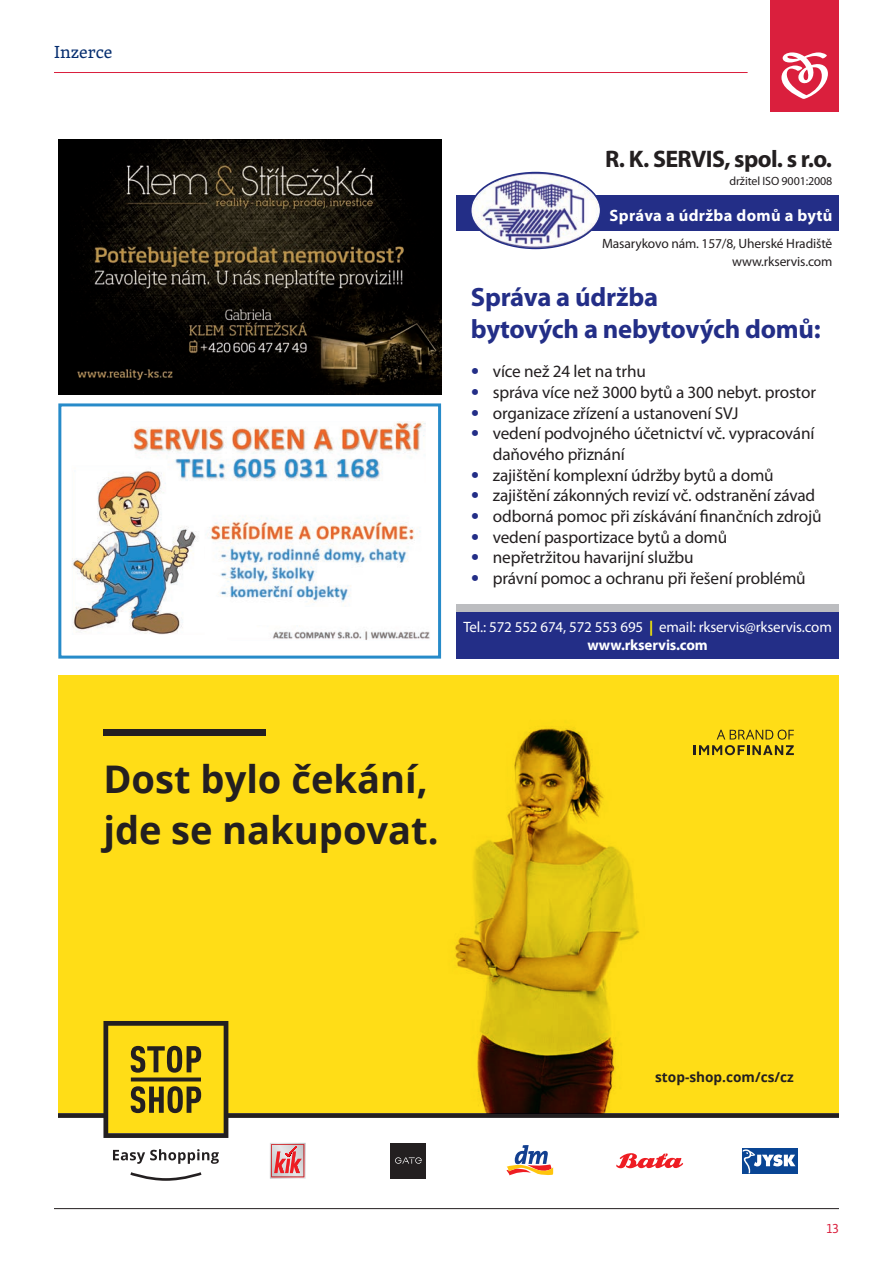
<style>
.page{position:relative;width:893px;height:1263px;background:#fff}
.page>*{position:absolute;margin:0;border:0;box-sizing:border-box;transform-origin:0 0}
.t1{font:700 38.1px/51.8px "Open Sans";color:#231f20}
.Zakladni_text{font:700 26.7px/32px "Myriad Pro";letter-spacing:-.01em;color:#232e87}
.Zakladni_text-2{font:700 24px "Myriad Pro";letter-spacing:-.025em;color:#231f20}
.Název_strany{font:18px "Skolar Latin";color:#052d6f}
.Zakladni_text-3{font:17.25px/20.7px "Myriad Pro";letter-spacing:-.01em;color:#231f20}
.Zakladni_text-4{font:700 16.5px "Myriad Pro";letter-spacing:.02em;color:#fff}
.Zakladni_text-5{font:15px "Myriad Pro";letter-spacing:-.01em;color:#fff}
.Zakladni_text-6{font:700 15px "Myriad Pro";letter-spacing:-.01em;color:#fff}
.t2{font:700 13.65px "Open Sans";color:#231f20}
.Zakladni_text-7{font:13.5px "Myriad Pro";letter-spacing:-.01em;color:#231f20}
.t3{font:13.5px "Skolar Sans Latn";color:#da1f3d}
.Zakladni_text-8{font:12px "Myriad Pro";letter-spacing:-.01em;color:#231f20}
.s1{font-family:"Frutiger CE";font-weight:300;color:#232e87}
.s2{font-weight:700;color:#fff101}
</style>
<div class="page">
<hr style="left:54px;top:72px;width:694px;height:1px;background:#da1f3d">
<div style="left:770px;top:0;width:69px;height:111px;background:#da1f3d"></div>
<hr style="left:54px;top:1208px;width:785px;height:1px;background:#231f20">
<svg style="left:781px;top:52px;width:47px;height:47px"></svg>
<div style="left:58px;top:676px;width:781px;height:437px;background:#ffdd17"></div>
<div style="left:58px;top:1113px;width:781px;height:5px;background:#231f20"></div>
<img style="left:454px;top:727px;width:185px;height:386px">
<svg style="left:103px;top:1021px;width:125px;height:160px"></svg>
<div style="left:103px;top:730px;width:163px;height:6px;background:#231f20"></div>
<svg style="left:694px;top:730px;width:100px;height:25px"></svg>
<svg style="left:506px;top:1145px;width:48px;height:31px"></svg>
<svg style="left:270px;top:1143px;width:36px;height:35px"></svg>
<svg style="left:616px;top:1153px;width:67px;height:15px"></svg>
<div style="left:390px;top:1143px;width:36px;height:35px;background:#231f20"></div>
<svg style="left:395px;top:1157px;width:27px;height:7px"></svg>
<div style="left:743px;top:1148px;width:55px;height:25px;background:#094594"></div>
<svg style="left:743px;top:1149px;width:52px;height:24px"></svg>
<div style="left:58px;top:403px;width:383px;height:256px;border:3px solid #278bc9"></div>
<img style="left:72px;top:472px;width:126px;height:163px">
<img style="left:131px;top:421px;width:295px;height:61px">
<img style="left:208px;top:517px;width:213px;height:86px">
<img style="left:272px;top:631px;width:158px;height:9px">
<img style="left:58px;top:140px;width:383px;height:255px">
<div style="left:456px;top:604px;width:383px;height:18px;background:#bcbdc0"></div>
<div style="left:456px;top:196px;width:383px;height:35px;background:#232e87"></div>
<img style="left:471px;top:173px;width:130px;height:75px">
<div style="left:470px;top:172px;width:131px;height:77px;border:2px solid #232e87;border-radius:50%"></div>
<div style="left:456px;top:612px;width:383px;height:47px;background:#232e87"></div>
<p class="Název_strany" style="left:54px;top:38px;width:60px">Inzerce</p>
<p class="Zakladni_text-2" style="left:605px;top:144px;width:228px">R. K. SERVIS, spol. s r.o.</p>
<p class="Zakladni_text-8" style="left:729px;top:174px;width:104px">držitel ISO 9001:2008</p>
<p class="Zakladni_text-4" style="left:610px;top:205px;width:224px">Správa a údržba domů a bytů</p>
<p class="Zakladni_text-7" style="left:602px;top:235px;width:232px">Masarykovo nám. 157/8, Uherské Hradiště</p>
<p class="Zakladni_text-7" style="left:732px;top:253px;width:102px">www.rkservis.com</p>
<p class="Zakladni_text" style="left:471px;top:280px;width:351px">Správa a údržba<br>bytových a nebytových domů:</p>
<p class="Zakladni_text-3" style="left:471px;top:361px;width:176px"><span class="s1">•</span> více než 24 let na trhu</p>
<p class="Zakladni_text-3" style="left:471px;top:381px;width:347px"><span class="s1">•</span> správa více než 3000 bytů a 300 nebyt. prostor</p>
<p class="Zakladni_text-3" style="left:471px;top:402px;width:269px"><span class="s1">•</span> organizace zřízení a ustanovení SVJ</p>
<p class="Zakladni_text-3" style="left:493px;top:423px;width:323px;text-indent:-22px"><span class="s1">•</span> vedení podvojného účetnictví vč. vypracování daňového přiznání</p>
<p class="Zakladni_text-3" style="left:471px;top:464px;width:304px"><span class="s1">•</span> zajištění komplexní údržby bytů a domů</p>
<p class="Zakladni_text-3" style="left:471px;top:485px;width:346px"><span class="s1">•</span> zajištění zákonných revizí vč. odstranění závad</p>
<p class="Zakladni_text-3" style="left:471px;top:506px;width:352px"><span class="s1">•</span> odborná pomoc při získávání finančních zdrojů</p>
<p class="Zakladni_text-3" style="left:471px;top:526px;width:258px"><span class="s1">•</span> vedení pasportizace bytů a domů</p>
<p class="Zakladni_text-3" style="left:471px;top:547px;width:224px"><span class="s1">•</span> nepřetržitou havarijní službu</p>
<p class="Zakladni_text-3" style="left:471px;top:568px;width:336px"><span class="s1">•</span> právní pomoc a ochranu při řešení problémů</p>
<p class="Zakladni_text-5" style="left:463px;top:618px;width:370px">Tel.: 572 552 674, 572 553 695 <span class="s2">|</span> email: rkservis@rkservis.com</p>
<p class="Zakladni_text-6" style="left:587px;top:635px;width:122px">www.rkservis.com</p>
<p class="t1" style="left:103px;top:752px;width:337px">Dost bylo čekání, jde se nakupovat.</p>
<p class="t2" style="left:655px;top:1067px;width:140px">stop-shop.com/cs/cz</p>
<p class="t3" style="left:826px;top:1218px;width:14px">13</p>
</div>
